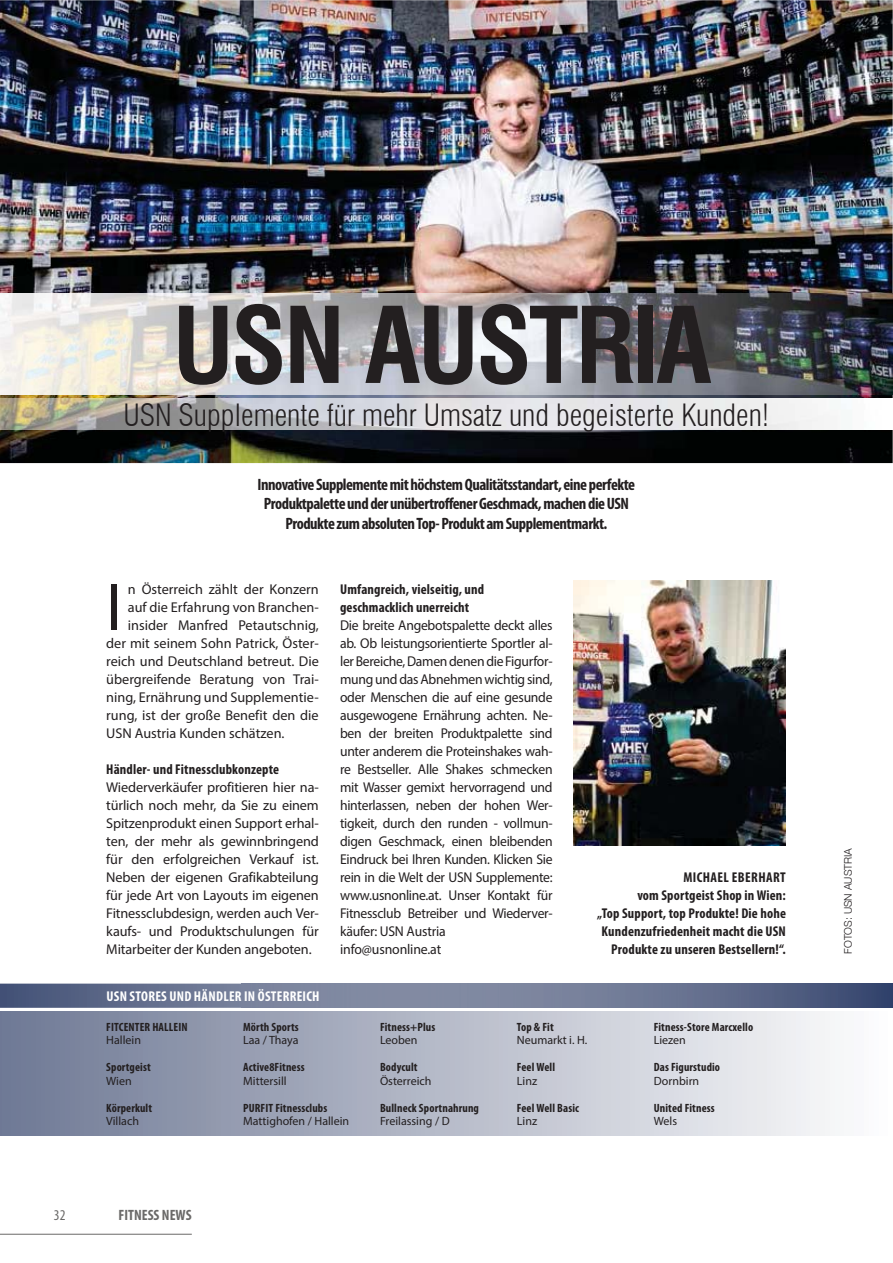
<style>
.page{position:relative;width:893px;height:1263px;background:#fff}
.page>*{position:absolute;margin:0;border:0;box-sizing:border-box;transform-origin:0 0}
.t1{font:700 condensed 102.6px "Swiss 721 BT";letter-spacing:-.03em;color:#231f20}
.t2{font:67.65px "Myriad Pro";color:#231f20}
.t3{font:300 condensed 30px "Swiss 721 BT";color:#231f20}
.t4{font:700 condensed 16.5px/19.8px "Myriad Pro";letter-spacing:-.03em;color:#231f20;text-align:center}
.t5{font:700 condensed 15px "Myriad Pro";color:#6a6968}
.t6{font:condensed 15px "Myriad Pro";color:#6a6968}
.t7{font:14.25px/18px "Myriad Pro";letter-spacing:-.02em;color:#231f20;scale:.96 1}
.t8{font:14.25px/18px "Myriad Pro";letter-spacing:-.02em;color:#231f20;text-align:justify}
.t9{font:14.25px "Myriad Pro";color:#231f20}
.t10{font:700 condensed 14.25px/18px "Myriad Pro";letter-spacing:.01em;color:#231f20}
.t11{font:700 condensed 14.25px "Myriad Pro";letter-spacing:.02em;color:#fff}
.t12{font:700 condensed 12px "Myriad Pro";letter-spacing:.01em;color:#231f20}
.t13{font:12px "Myriad Pro";color:#231f20}
.t14{font:300 10.5px "Helvetica Neue";color:#231f20}
</style>
<div class="page">
<hr style="left:0;top:1234px;width:192px;height:1px;background:#6a6968">
<img style="left:0;top:0;width:893px;height:463px">
<img style="left:0;top:293px;width:893px;height:101px">
<div style="left:0;top:1012px;width:893px;height:123px;background:linear-gradient(to right,#6f7995,#fefefe)"></div>
<svg style="left:0;top:984px;width:241px;height:24px;background:#5e6a89"></svg>
<img style="left:0;top:399px;width:893px;height:31px">
<img style="left:241px;top:984px;width:652px;height:24px">
<img style="left:574px;top:580px;width:212px;height:266px">
<h1 class="t1" style="left:172px;top:284px;width:541px">USN AUSTRIA</h1>
<h3 class="t3" style="left:123px;top:397px;width:647px">USN Supplemente für mehr Umsatz und begeisterte Kunden!</h3>
<p class="t4" style="left:257px;top:475px;width:379px">Innovative Supplemente mit höchstem Qualitätsstandart, eine perfekte<br>Produktpalette und der unübertroffener Geschmack, machen die USN<br>Produkte zum absoluten Top- Produkt am Supplementmarkt.</p>
<h2 class="t2" style="left:106px;top:582px;width:18px">I</h2>
<p class="t9" style="left:128px;top:584px;width:192px">n Österreich zählt der Konzern</p>
<p class="t9" style="left:128px;top:602px;width:192px">auf die Erfahrung von Branchen-</p>
<p class="t9" style="left:128px;top:620px;width:192px">insider Manfred Petautschnig,</p>
<p class="t9" style="left:106px;top:638px;width:214px">der mit seinem Sohn Patrick, Öster-</p>
<p class="t9" style="left:106px;top:656px;width:214px">reich und Deutschland betreut. Die</p>
<p class="t9" style="left:106px;top:674px;width:214px">übergreifende Beratung von Trai-</p>
<p class="t9" style="left:106px;top:692px;width:214px">ning, Ernährung und Supplementie-</p>
<p class="t9" style="left:106px;top:710px;width:214px">rung, ist der große Benefit den die</p>
<p class="t9" style="left:106px;top:728px;width:180px">USN Austria Kunden schätzen.</p>
<p class="t10" style="left:106px;top:761px;width:174px">Händler- und Fitnessclubkonzepte</p>
<p class="t8" style="left:106px;top:779px;width:214px">Wiederverkäufer profitieren hier na&shy;türlich noch mehr, da Sie zu einem Spitzenprodukt einen Support erhal&shy;ten, der mehr als gewinnbringend für den erfolgreichen Verkauf ist.<br>Neben der eigenen Grafikabteilung für jede Art von Layouts im eigenen Fitnessclubdesign, werden auch Ver&shy;kaufs- und Produktschulungen für Mitarbeiter der Kunden angeboten.</p>
<p class="t10" style="left:340px;top:581px;width:146px">Umfangreich, vielseitig, und geschmacklich unerreicht</p>
<p class="t7" style="left:340px;top:617px;width:223px">Die breite Angebotspalette deckt alles ab. Ob leistungsorientierte Sportler al&shy;ler Bereiche, Damen denen die Figurfor&shy;mung und das Abnehmen wichtig sind, oder Menschen die auf eine gesunde ausgewogene Ernährung achten. Ne&shy;ben der breiten Produktpalette sind unter anderem die Proteinshakes wah&shy;re Bestseller. Alle Shakes schmecken mit Wasser gemixt hervorragend und hinterlassen, neben der hohen Wer&shy;tigkeit, durch den runden - vollmun&shy;digen Geschmack, einen bleibenden Eindruck bei Ihren Kunden. Klicken Sie rein in die Welt der USN Supplemente: www.usnonline.at. Unser Kontakt für Fitnessclub Betreiber und Wiederver&shy;käufer: USN Austria<br>info@usnonline.at</p>
<p class="t10" style="left:597px;top:869px;width:190px;text-align:right">MICHAEL EBERHART<br>vom Sportgeist Shop in Wien:<br>„Top Support, top Produkte! Die hohe<br>Kundenzufriedenheit macht die USN<br>Produkte zu unseren Bestsellern!“.</p>
<p class="t11" style="left:106px;top:991px;width:215px">USN STORES UND HÄNDLER IN ÖSTERREICH</p>
<p class="t12" style="left:106px;top:1022px;width:83px">FITCENTER HALLEIN</p>
<p class="t13" style="left:106px;top:1035px;width:36px">Hallein</p>
<p class="t12" style="left:106px;top:1062px;width:46px">Sportgeist</p>
<p class="t13" style="left:106px;top:1076px;width:27px">Wien</p>
<p class="t12" style="left:106px;top:1103px;width:47px">Körperkult</p>
<p class="t13" style="left:106px;top:1116px;width:34px">Villach</p>
<p class="t12" style="left:243px;top:1022px;width:57px">Mörth Sports</p>
<p class="t13" style="left:243px;top:1035px;width:57px">Laa / Thaya</p>
<p class="t12" style="left:243px;top:1062px;width:63px">Active8Fitness</p>
<p class="t13" style="left:243px;top:1076px;width:45px">Mittersill</p>
<p class="t12" style="left:243px;top:1103px;width:86px">PURFIT Fitnessclubs</p>
<p class="t13" style="left:243px;top:1116px;width:108px">Mattighofen / Hallein</p>
<p class="t12" style="left:380px;top:1022px;width:57px">Fitness+Plus</p>
<p class="t13" style="left:380px;top:1035px;width:39px">Leoben</p>
<p class="t12" style="left:380px;top:1062px;width:39px">Bodycult</p>
<p class="t13" style="left:380px;top:1076px;width:53px">Österreich</p>
<p class="t12" style="left:380px;top:1103px;width:100px">Bullneck Sportnahrung</p>
<p class="t13" style="left:380px;top:1116px;width:71px">Freilassing / D</p>
<p class="t12" style="left:517px;top:1022px;width:38px">Top &amp; Fit</p>
<p class="t13" style="left:517px;top:1035px;width:72px">Neumarkt i. H.</p>
<p class="t12" style="left:517px;top:1062px;width:40px">Feel Well</p>
<p class="t13" style="left:517px;top:1076px;width:22px">Linz</p>
<p class="t12" style="left:517px;top:1103px;width:64px">Feel Well Basic</p>
<p class="t13" style="left:517px;top:1116px;width:22px">Linz</p>
<p class="t12" style="left:654px;top:1022px;width:101px">Fitness-Store Marcxello</p>
<p class="t13" style="left:654px;top:1035px;width:34px">Liezen</p>
<p class="t12" style="left:654px;top:1062px;width:68px">Das Figurstudio</p>
<p class="t13" style="left:654px;top:1076px;width:47px">Dornbirn</p>
<p class="t12" style="left:654px;top:1103px;width:62px">United Fitness</p>
<p class="t13" style="left:654px;top:1116px;width:25px">Wels</p>
<p class="t6" style="left:54px;top:1206px;width:13px">32</p>
<p class="t5" style="left:119px;top:1209px;width:75px">FITNESS NEWS</p>
<p class="t14" style="left:842px;top:954px;width:107px;rotate:-90deg">FOTOS: USN AUSTRIA</p>
</div>
